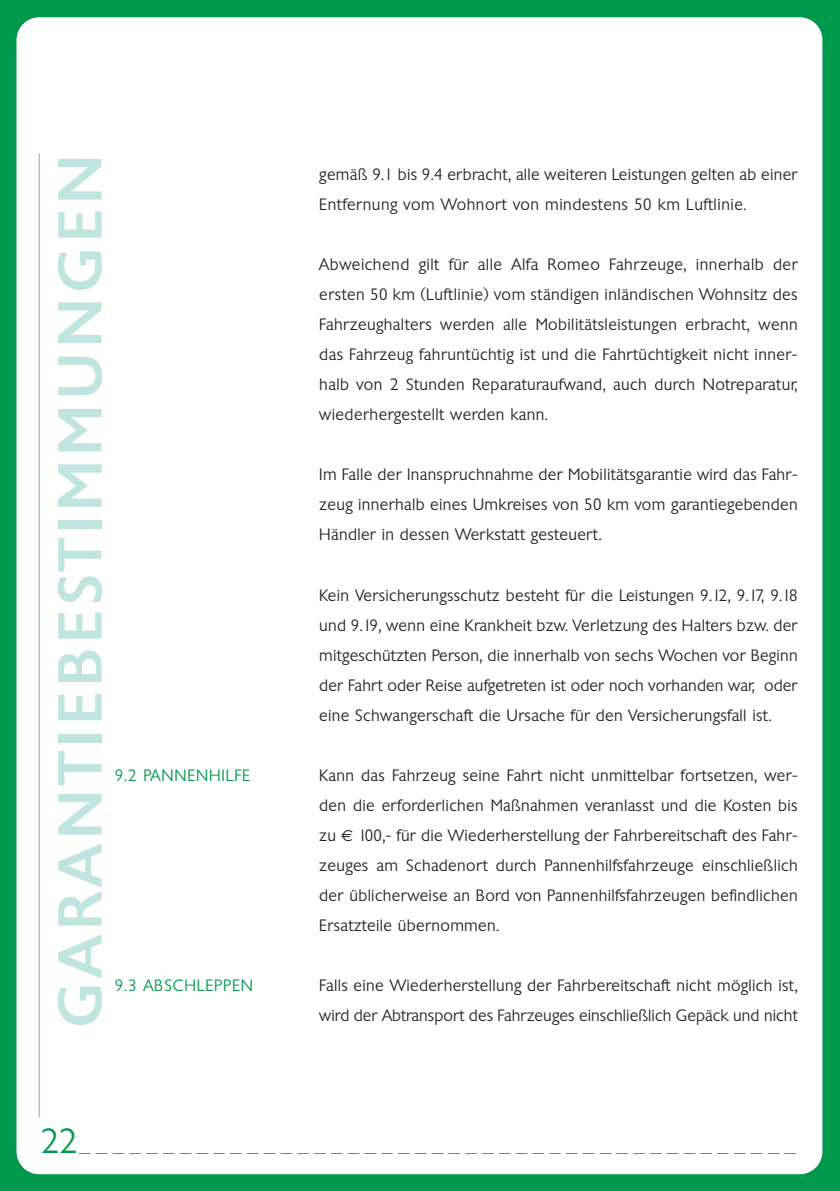
<style>
.page{position:relative;width:840px;height:1191px;background:#fff}
.page>*{position:absolute;margin:0;border:0;box-sizing:border-box;transform-origin:0 0}
.t1{font:500 60px "Chantilly";letter-spacing:.11em;color:#c0e4df}
.t2{font:300 16px/30px "Chantilly";letter-spacing:.02em;color:#231f20;text-align:justify}
.t3{font:300 16px "Chantilly";letter-spacing:.055em;color:#00984a}
.s1{font-family:"Euro Sans";font-weight:400}
</style>
<div class="page">
<div style="left:0;top:0;width:839px;height:1191px;background:#00984a"></div>
<div style="left:16px;top:17px;width:806px;height:1157px;background:#fff;border-radius:23px"></div>
<hr style="left:39px;top:153px;width:1px;height:964px;background:#5dc4ba">
<h1 class="t1" style="left:58px;top:1027px;width:873px;rotate:-90deg">GARANTIEBESTIMMUNGEN</h1>
<p class="t3" style="left:115px;top:769px;width:136px">9.2 PANNENHILFE</p>
<p class="t3" style="left:115px;top:979px;width:139px">9.3 ABSCHLEPPEN</p>
<p class="t2" style="left:319px;top:162px;width:479px">gemäß 9.1 bis 9.4 erbracht, alle weiteren Leistungen gelten ab einer<br>Entfernung vom Wohnort von mindestens 50 km Luftlinie.</p>
<p class="t2" style="left:319px;top:252px;width:479px">Abweichend gilt für alle Alfa Romeo Fahrzeuge, innerhalb der ersten 50 km (Luftlinie) vom ständigen inländischen Wohnsitz des Fahrzeughalters werden alle Mobilitätsleistungen erbracht, wenn das Fahrzeug fahruntüchtig ist und die Fahrtüchtigkeit nicht inner&shy;halb von 2 Stunden Reparaturaufwand, auch durch Notreparatur, wiederhergestellt werden kann.</p>
<p class="t2" style="left:319px;top:462px;width:479px">Im Falle der Inanspruchnahme der Mobilitätsgarantie wird das Fahr&shy;zeug innerhalb eines Umkreises von 50 km vom garantiegebenden Händler in dessen Werkstatt gesteuert.</p>
<p class="t2" style="left:319px;top:582px;width:479px">Kein Versicherungsschutz besteht für die Leistungen 9.12, 9.17, 9.18 und 9.19, wenn eine Krankheit bzw. Verletzung des Halters bzw. der mitgeschützten Person, die innerhalb von sechs Wochen vor Beginn der Fahrt oder Reise aufgetreten ist oder noch vorhanden war, oder eine Schwangerschaft die Ursache für den Versicherungsfall ist.</p>
<p class="t2" style="left:319px;top:762px;width:479px">Kann das Fahrzeug seine Fahrt nicht unmittelbar fortsetzen, wer&shy;den die erforderlichen Maßnahmen veranlasst und die Kosten bis zu <span class="s1">€</span> 100,- für die Wiederherstellung der Fahrbereitschaft des Fahr&shy;zeuges am Schadenort durch Pannenhilfsfahrzeuge einschließlich der üblicherweise an Bord von Pannenhilfsfahrzeugen befindlichen Ersatzteile übernommen.</p>
<p class="t2" style="left:319px;top:972px;width:479px">Falls eine Wiederherstellung der Fahrbereitschaft nicht möglich ist, wird der Abtransport des Fahrzeuges einschließlich Gepäck und nicht</p>
</div>
